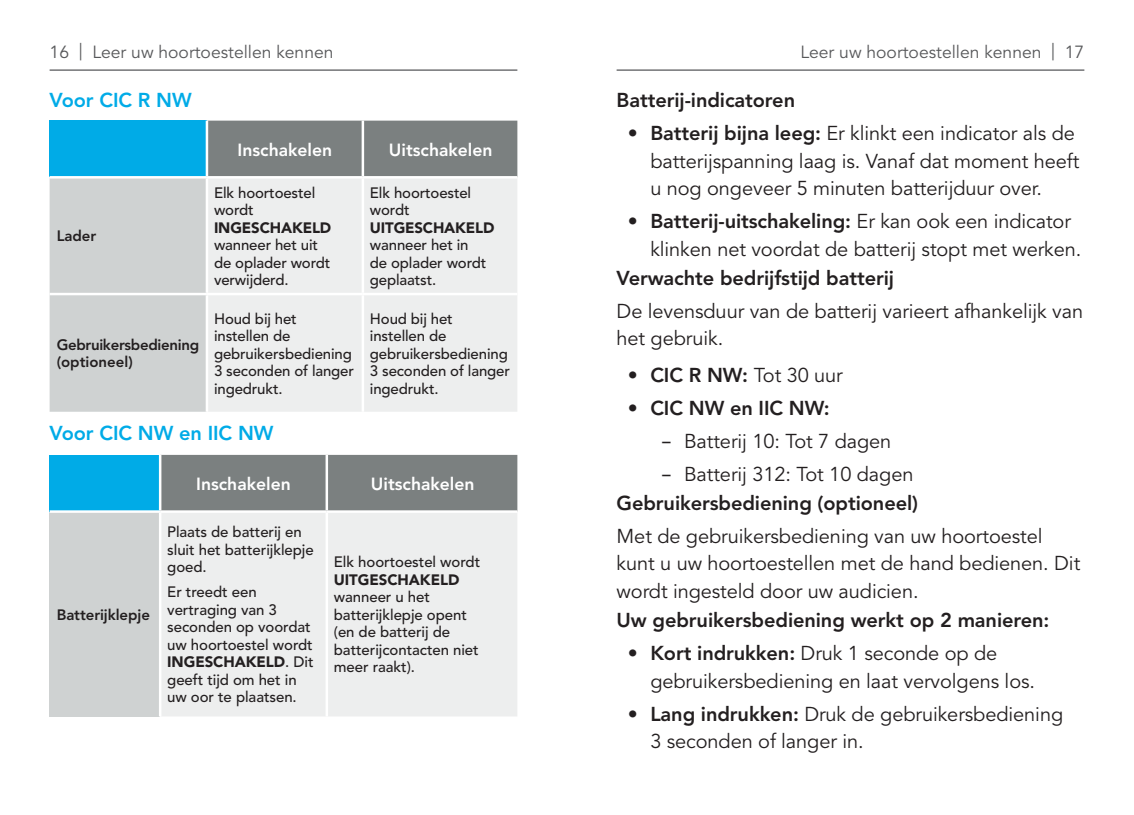
<style>
.page{position:relative;width:1134px;height:815px;background:#fff}
.page>*{position:absolute;margin:0;border:0;box-sizing:border-box;transform-origin:0 0}
.Body_Copy{font:20px/27.5px "Avenir LT SLI Std Book";letter-spacing:-.005em;color:#231f20}
.Subhead{font:20px "Avenir LT SLI Std Heavy";letter-spacing:-.005em;color:#231f20}
.Blue_Subhead{font:20px "Avenir LT SLI Std Heavy";letter-spacing:-.005em;color:#00abe7}
.t1{font:17.5px "Avenir LT SLI Std Book";color:#57585a}
.t2{font:17.5px "Avenir LT SLI Std Heavy";color:#fff}
.t3{font:15px/17.5px "Avenir LT SLI Std Medium";letter-spacing:-.01em;color:#231f20}
.t4{font:15px/17.5px "Avenir LT SLI Std Heavy";letter-spacing:-.005em;color:#231f20}
.s1{font-family:"Avenir LT SLI Std Black"}
.s2{font-family:"Avenir LT SLI Std Heavy"}
.s3{font-family:"Avenir LT SLI Std Book"}
.s4{font-family:"Open Sans"}
</style>
<div class="page">
<hr style="left:50px;top:69px;width:467px;height:2px;background:#57585a">
<hr style="left:617px;top:69px;width:467px;height:2px;background:#57585a">
<div style="left:50px;top:455px;width:110px;height:57px;background:#00abe7"></div>
<div style="left:161px;top:455px;width:356px;height:55px;background:#7b8080"></div>
<div style="left:50px;top:512px;width:110px;height:204px;background:#cfd2d2"></div>
<div style="left:161px;top:513px;width:356px;height:203px;background:#edeeee"></div>
<hr style="left:159px;top:455px;width:2px;height:55px;background:#fff">
<hr style="left:326px;top:455px;width:2px;height:55px;background:#fff">
<hr style="left:50px;top:510px;width:110px;height:3px;background:#fff">
<hr style="left:159px;top:513px;width:2px;height:203px;background:#fff">
<hr style="left:326px;top:513px;width:2px;height:203px;background:#fff">
<svg style="left:50px;top:121px;width:467px;height:291px;background:#9bb6be"></svg>
<div style="left:208px;top:179px;width:309px;height:233px;background:#edeeee"></div>
<hr style="left:206px;top:121px;width:2px;height:55px;background:#fff">
<hr style="left:362px;top:121px;width:2px;height:55px;background:#fff">
<hr style="left:50px;top:176px;width:157px;height:3px;background:#fff">
<hr style="left:207px;top:176px;width:156px;height:3px;background:#fff">
<hr style="left:206px;top:179px;width:2px;height:114px;background:#fff">
<hr style="left:363px;top:176px;width:154px;height:3px;background:#fff">
<hr style="left:362px;top:179px;width:2px;height:114px;background:#fff">
<hr style="left:206px;top:295px;width:2px;height:117px;background:#fff">
<hr style="left:362px;top:295px;width:2px;height:117px;background:#fff">
<hr style="left:50px;top:293px;width:157px;height:2px;background:#fff">
<hr style="left:207px;top:293px;width:156px;height:2px;background:#fff">
<hr style="left:363px;top:293px;width:154px;height:2px;background:#fff">
<p class="t1" style="left:50px;top:42px;width:285px">16 | Leer uw hoortoestellen kennen</p>
<p class="t1" style="left:800px;top:42px;width:285px">Leer uw hoortoestellen kennen | 17</p>
<p class="Blue_Subhead" style="left:50px;top:88px;width:144px">Voor CIC R NW</p>
<p class="t4" style="left:57px;top:227px;width:41px">Lader</p>
<p class="t4" style="left:57px;top:336px;width:144px">Gebruikersbediening (optioneel)</p>
<p class="t2" style="left:238px;top:139px;width:96px">Inschakelen</p>
<p class="t2" style="left:389px;top:139px;width:105px">Uitschakelen</p>
<p class="t3" style="left:214px;top:184px;width:119px">Elk hoortoestel wordt<br><span class="s1">INGESCHAKELD </span>wanneer het uit de oplader wordt verwijderd.</p>
<p class="t3" style="left:370px;top:184px;width:126px">Elk hoortoestel wordt<br><span class="s1">UITGESCHAKELD </span>wanneer het in<br>de oplader wordt geplaatst.</p>
<p class="t3" style="left:214px;top:310px;width:142px">Houd bij het instellen de gebruikersbediening<br>3 seconden of langer ingedrukt.</p>
<p class="t3" style="left:370px;top:310px;width:142px">Houd bij het instellen de gebruikersbediening<br>3 seconden of langer ingedrukt.</p>
<p class="Blue_Subhead" style="left:50px;top:421px;width:225px">Voor CIC NW en IIC NW</p>
<p class="t4" style="left:57px;top:606px;width:95px">Batterijklepje</p>
<p class="t2" style="left:196px;top:473px;width:96px">Inschakelen</p>
<p class="t2" style="left:371px;top:473px;width:105px">Uitschakelen</p>
<p class="t3" style="left:167px;top:524px;width:148px">Plaats de batterij en sluit het batterijklepje goed.</p>
<p class="t3" style="left:167px;top:583px;width:148px">Er treedt een vertraging van 3 seconden op voordat uw hoortoestel wordt<br><span class="s1">INGESCHAKELD</span>. Dit geeft tijd om het in uw oor te plaatsen.</p>
<p class="t3" style="left:334px;top:554px;width:148px">Elk hoortoestel wordt<br><span class="s1">UITGESCHAKELD </span>wanneer u het batterijklepje opent (en de batterij de batterijcontacten niet meer raakt).</p>
<p class="Subhead" style="left:617px;top:88px;width:180px">Batterij-indicatoren</p>
<p class="Body_Copy" style="left:650px;top:120px;width:430px;text-indent:-22px"><span class="s2">• Batterij bijna leeg:</span> Er klinkt een indicator als de batterijspanning laag is. Vanaf dat moment heeft u nog ongeveer 5 minuten batterijduur over.</p>
<p class="Body_Copy" style="left:650px;top:208px;width:433px;text-indent:-22px"><span class="s2">• Batterij-uitschakeling:</span> Er kan ook een indicator klinken net voordat de batterij stopt met werken.</p>
<p class="Subhead" style="left:617px;top:266px;width:279px">Verwachte bedrijfstijd batterij</p>
<p class="Body_Copy" style="left:617px;top:298px;width:468px">De levensduur van de batterij varieert afhankelijk van het gebruik.</p>
<p class="Subhead" style="left:628px;top:363px;width:217px">• CIC R NW: <span class="s3">Tot 30 uur</span></p>
<p class="Subhead" style="left:628px;top:396px;width:203px">• CIC NW en IIC NW:</p>
<p class="Body_Copy" style="left:662px;top:428px;width:231px"><span class="s4">–</span> Batterij 10: Tot 7 dagen</p>
<p class="Body_Copy" style="left:662px;top:460px;width:253px"><span class="s4">–</span> Batterij 312: Tot 10 dagen</p>
<p class="Subhead" style="left:617px;top:491px;width:303px">Gebruikersbediening (optioneel)</p>
<p class="Body_Copy" style="left:617px;top:523px;width:465px">Met de gebruikersbediening van uw hoortoestel kunt u uw hoortoestellen met de hand bedienen. Dit wordt ingesteld door uw audicien.</p>
<p class="Subhead" style="left:617px;top:608px;width:434px">Uw gebruikersbediening werkt op 2 manieren:</p>
<p class="Body_Copy" style="left:650px;top:640px;width:386px;text-indent:-22px"><span class="s2">• Kort indrukken:</span> Druk 1 seconde op de gebruikersbediening en laat vervolgens los.</p>
<p class="Body_Copy" style="left:650px;top:700px;width:414px;text-indent:-22px"><span class="s2">• Lang indrukken:</span> Druk de gebruikersbediening<br>3 seconden of langer in.</p>
</div>
